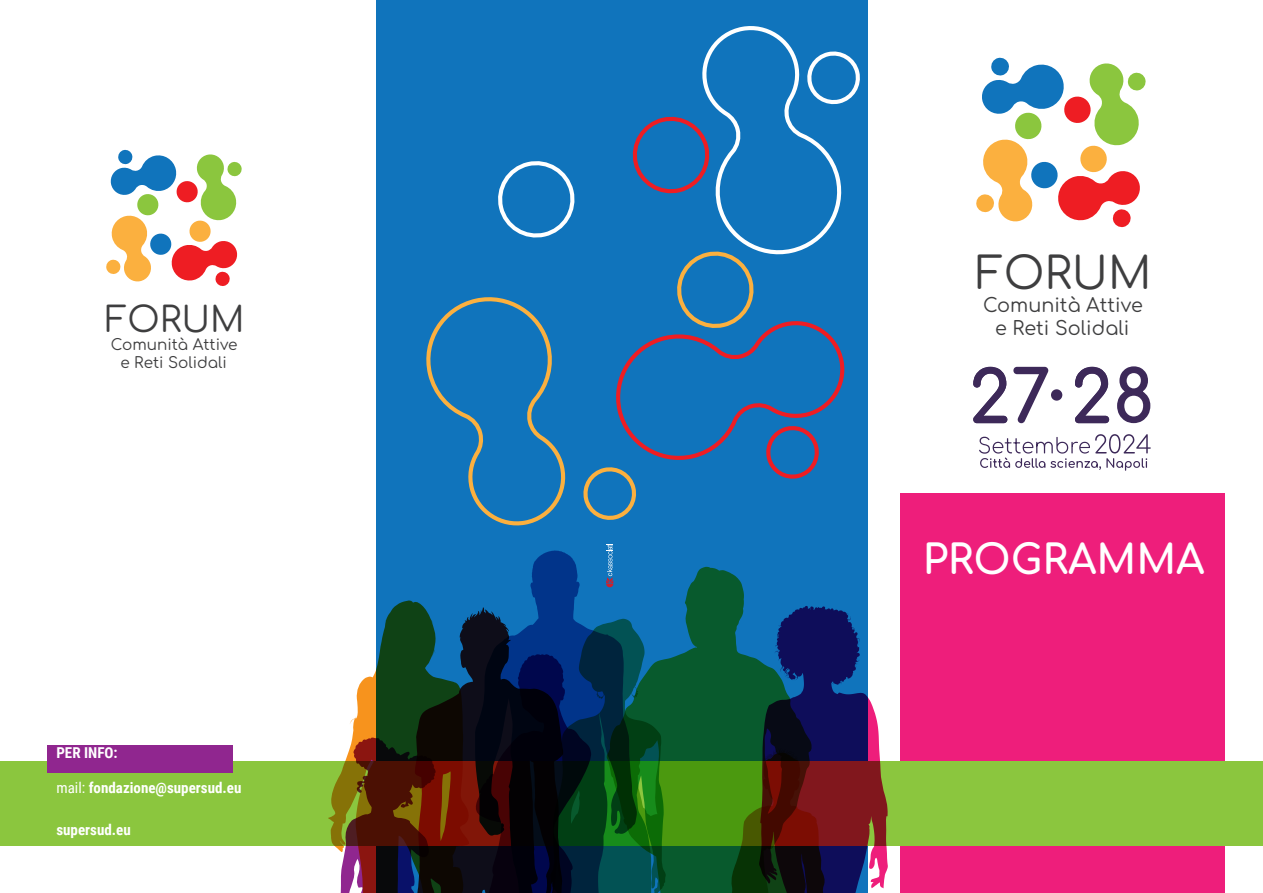
<style>
.page{position:relative;width:1263px;height:893px;background:#fff}
.page>*{position:absolute;margin:0;border:0;box-sizing:border-box;transform-origin:0 0}
.t1{font:44.25px "Comfortaa";color:#3e3e3f}
.t2{font:40.5px "Comfortaa";color:#fff}
.t3{font:35.1px "Comfortaa";color:#3e3e3f}
.t4{font:19.2px/23.1px "Comfortaa";color:#3e3e3f;text-align:center}
.t5{font:15.3px/18.3px "Comfortaa";color:#3e3e3f;text-align:center}
.t6{font:700 15px "Roboto Condensed";color:#fff}
.s1{font-weight:400}
</style>
<div class="page">
<div style="left:900px;top:494px;width:325px;height:399px;background:#ee1e7b"></div>
<div style="left:376px;top:0;width:491px;height:893px;background:#1074bc"></div>
<svg style="left:426px;top:26px;width:434px;height:500px"></svg>
<svg style="left:976px;top:57px;width:170px;height:171px"></svg>
<svg style="left:973px;top:367px;width:34px;height:56px"></svg>
<svg style="left:1013px;top:367px;width:49px;height:56px"></svg>
<svg style="left:1075px;top:367px;width:34px;height:56px"></svg>
<svg style="left:1117px;top:366px;width:33px;height:57px"></svg>
<svg style="left:979px;top:434px;width:172px;height:37px"></svg>
<div style="left:0;top:762px;width:1263px;height:84px;background:#8bc63e"></div>
<svg style="left:606px;top:544px;width:7px;height:6px"></svg>
<div style="left:47px;top:745px;width:185px;height:28px;background:#90268f"></div>
<svg style="left:530px;top:550px;width:83px;height:57px"></svg>
<svg style="left:607px;top:567px;width:137px;height:326px;fill:#085a2d"></svg>
<svg style="left:328px;top:600px;width:96px;height:250px"></svg>
<svg style="left:731px;top:606px;width:157px;height:287px"></svg>
<svg style="left:339px;top:607px;width:327px;height:286px;background:#263736"></svg>
<svg style="left:106px;top:149px;width:136px;height:137px"></svg>
<h3 class="t3" style="left:105px;top:287px;width:141px">FORUM</h3>
<p class="t5" style="left:111px;top:333px;width:128px">Comunità Attive e Reti Solidali</p>
<p class="t6" style="left:56px;top:742px;width:63px">PER INFO:</p>
<p class="t6" style="left:56px;top:778px;width:186px"><span class="s1">mail:</span> fondazione@supersud.eu</p>
<p class="t6" style="left:56px;top:819px;width:76px">supersud.eu</p>
<h1 class="t1" style="left:976px;top:233px;width:177px">FORUM</h1>
<p class="t4" style="left:983px;top:291px;width:161px">Comunità Attive e Reti Solidali</p>
<h2 class="t2" style="left:923px;top:523px;width:284px">PROGRAMMA</h2>
</div>
